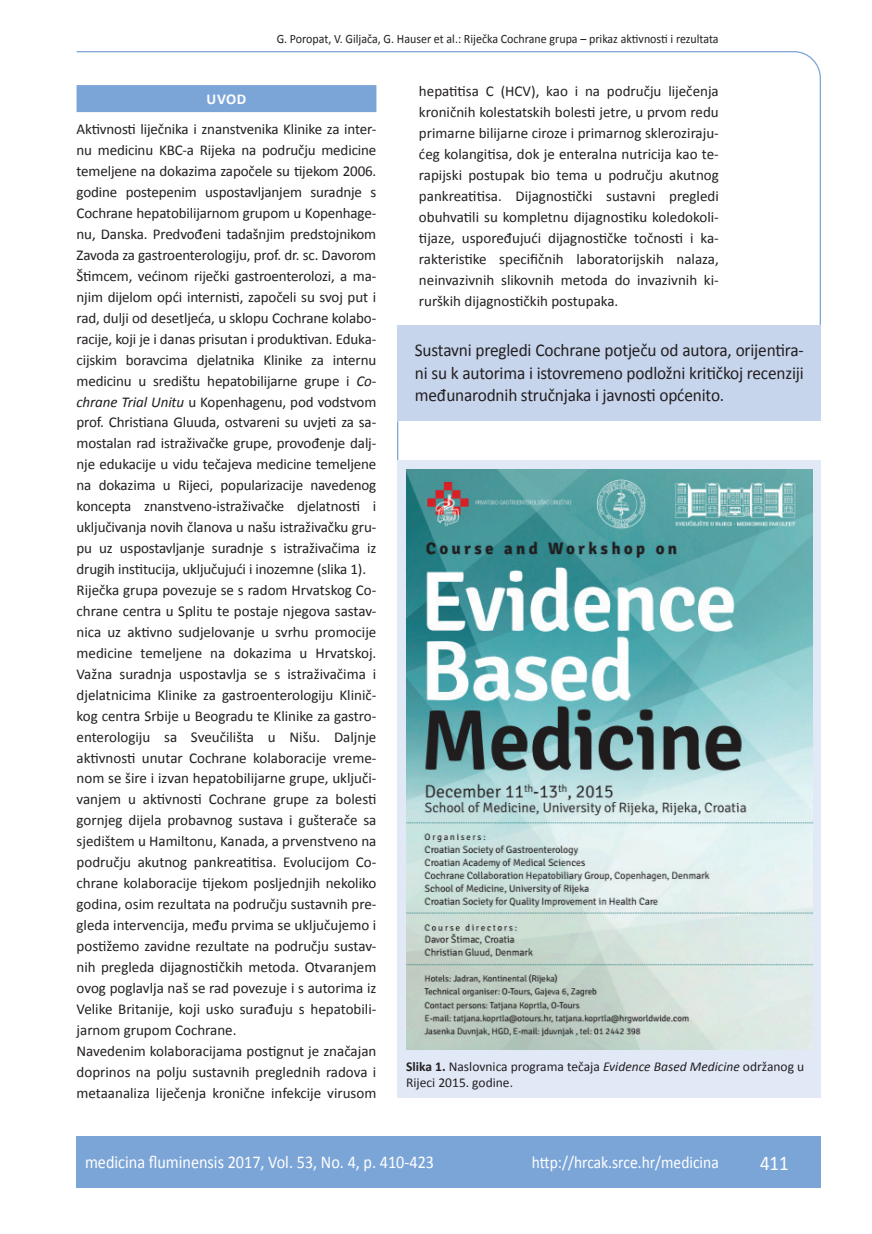
<style>
.page{position:relative;width:872px;height:1234px;background:#fff}
.page>*{position:absolute;margin:0;border:0;box-sizing:border-box;transform-origin:0 0}
.t1{font:21px "Calibri";color:#fff;scale:.9 1}
.t2{font:18px/22.5px "Calibri";letter-spacing:-.01em;color:#231f20;text-align:justify;scale:.96 1}
.t3{font:18px "Calibri";color:#fff;scale:.9 1}
.t4{font:17.25px "Calibri";color:#fff;scale:.9 1}
.t5{font:15px/21px "Calibri";letter-spacing:-.01em;color:#231f20}
.t6{font:700 15px "Calibri";color:#fff}
.t7{font:13.5px/16.5px "Calibri";color:#231f20}
.t8{font:12.75px "Calibri";color:#231f20;scale:.94 1}
.s1{font-style:italic}
.s2{font-weight:700}
</style>
<div class="page">
<svg style="left:76px;top:51px;width:745px;height:275px"></svg>
<hr style="left:397px;top:421px;width:1px;height:40px;background:#7ca5d7">
<div style="left:77px;top:1135px;width:744px;height:51px;background:#7ca5d7"></div>
<div style="left:77px;top:85px;width:299px;height:27px;background:#7ca5d7"></div>
<div style="left:398px;top:325px;width:423px;height:96px;background:#c6d5ec"></div>
<div style="left:398px;top:460px;width:423px;height:637px;background:#e1e9f6"></div>
<img style="left:406px;top:469px;width:406px;height:580px">
<p class="t8" style="left:277px;top:30px;width:472px">G. Poropat, V. Giljača, G. Hauser et al.: Riječka Cochrane grupa – prikaz aktivnosti i rezultata</p>
<p class="t6" style="left:207px;top:90px;width:41px">UVOD</p>
<p class="t5" style="left:77px;top:118px;width:301px">Aktivnosti liječnika i znanstvenika Klinike za inter&shy;nu medicinu KBC-a Rijeka na području medicine temeljene na dokazima započele su tijekom 2006. godine postepenim uspostavljanjem suradnje s Cochrane hepatobilijarnom grupom u Kopenhage&shy;nu, Danska. Predvođeni tadašnjim predstojnikom Zavoda za gastroenterologiju, prof. dr. sc. Davorom Štimcem, većinom riječki gastroenterolozi, a ma&shy;njim dijelom opći internisti, započeli su svoj put i rad, dulji od desetljeća, u sklopu Cochrane kolabo&shy;racije, koji je i danas prisutan i produktivan. Eduka&shy;cijskim boravcima djelatnika Klinike za internu medicinu u središtu hepatobilijarne grupe i <span class="s1">Co&shy;chrane Trial Unitu</span> u Kopenhagenu, pod vodstvom prof. Christiana Gluuda, ostvareni su uvjeti za sa&shy;mostalan rad istraživačke grupe, provođenje dalj&shy;nje edukacije u vidu tečajeva medicine temeljene na dokazima u Rijeci, popularizacije navedenog koncepta znanstveno-istraživačke djelatnosti i uključivanja novih članova u našu istraživačku gru&shy;pu uz uspostavljanje suradnje s istraživačima iz drugih institucija, uključujući i inozemne (slika 1).<br>Riječka grupa povezuje se s radom Hrvatskog Co&shy;chrane centra u Splitu te postaje njegova sastav&shy;nica uz aktivno sudjelovanje u svrhu promocije medicine temeljene na dokazima u Hrvatskoj.<br>Važna suradnja uspostavlja se s istraživačima i djelatnicima Klinike za gastroenterologiju Klinič&shy;kog centra Srbije u Beogradu te Klinike za gastro&shy;enterologiju sa Sveučilišta u Nišu. Daljnje aktivnosti unutar Cochrane kolaboracije vreme&shy;nom se šire i izvan hepatobilijarne grupe, uključi&shy;vanjem u aktivnosti Cochrane grupe za bolesti gornjeg dijela probavnog sustava i gušterače sa sjedištem u Hamiltonu, Kanada, a prvenstveno na području akutnog pankreatitisa. Evolucijom Co&shy;chrane kolaboracije tijekom posljednjih nekoliko godina, osim rezultata na području sustavnih pre&shy;gleda intervencija, među prvima se uključujemo i postižemo zavidne rezultate na području sustav&shy;nih pregleda dijagnostičkih metoda. Otvaranjem ovog poglavlja naš se rad povezuje i s autorima iz Velike Britanije, koji usko surađuju s hepatobili&shy;jarnom grupom Cochrane.<br>Navedenim kolaboracijama postignut je značajan doprinos na polju sustavnih preglednih radova i metaanaliza liječenja kronične infekcije virusom</p>
<p class="t5" style="left:419px;top:80px;width:301px;text-align:justify">hepatitisa C (HCV), kao i na području liječenja kroničnih kolestatskih bolesti jetre, u prvom redu primarne bilijarne ciroze i primarnog skleroziraju&shy;ćeg kolangitisa, dok je enteralna nutricija kao te&shy;rapijski postupak bio tema u području akutnog pankreatitisa. Dijagnostički sustavni pregledi obuhvatili su kompletnu dijagnostiku koledokoli&shy;tijaze, uspoređujući dijagnostičke točnosti i ka&shy;rakteristike specifičnih laboratorijskih nalaza, neinvazivnih slikovnih metoda do invazivnih ki&shy;rurških dijagnostičkih postupaka.</p>
<p class="t2" style="left:415px;top:338px;width:407px">Sustavni pregledi Cochrane potječu od autora, orijentira&shy;ni su k autorima i istovremeno podložni kritičkoj recenziji međunarodnih stručnjaka i javnosti općenito.</p>
<p class="t7" style="left:406px;top:1057px;width:399px"><span class="s2">Slika 1.</span> Naslovnica programa tečaja <span class="s1">Evidence Based Medicine</span> održanog u<br>Rijeci 2015. godine.</p>
<p class="t3" style="left:85px;top:1150px;width:389px">medicina fluminensis 2017, Vol. 53, No. 4, p. 410-423</p>
<p class="t4" style="left:532px;top:1151px;width:209px">http://hrcak.srce.hr/medicina</p>
<h1 class="t1" style="left:760px;top:1149px;width:33px">411</h1>
</div>
